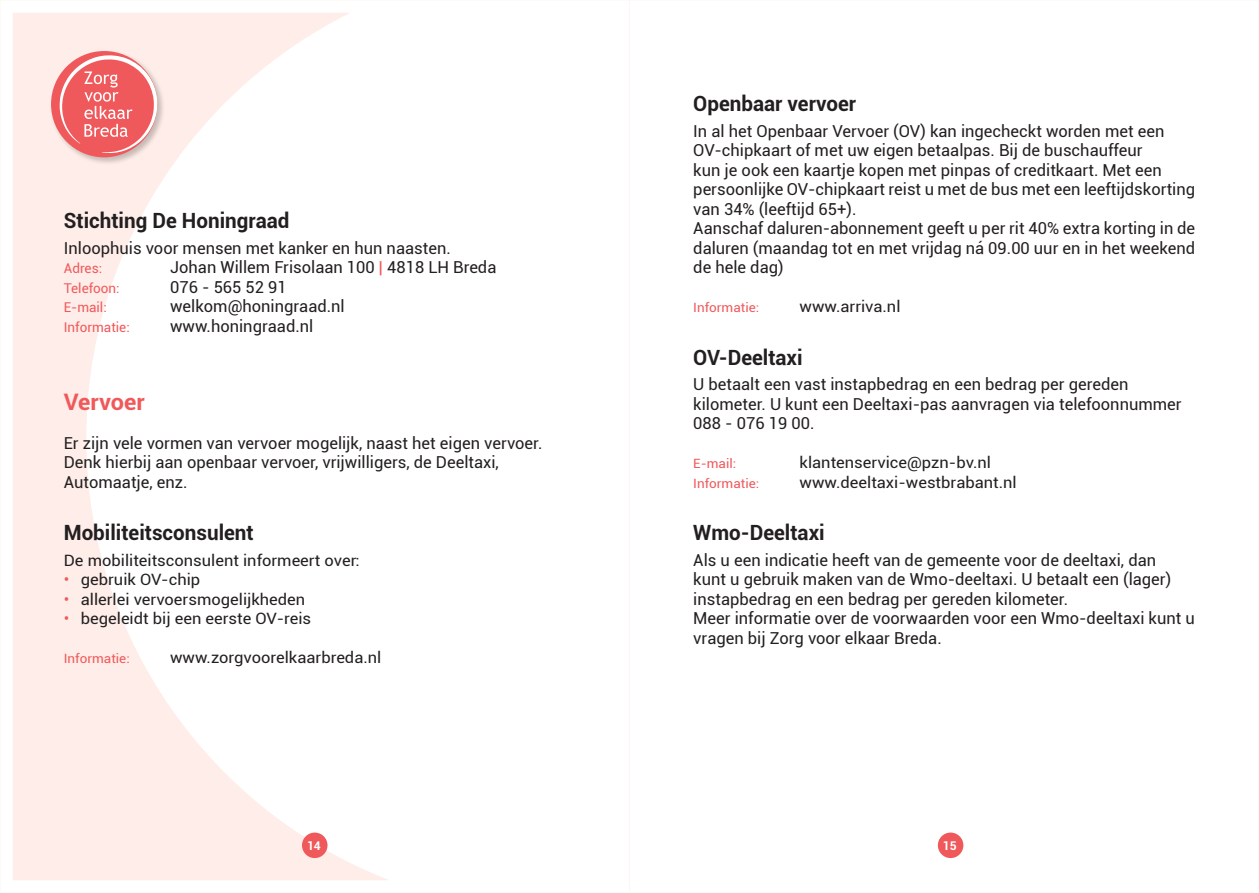
<style>
.page{position:relative;width:1259px;height:893px;background:#fff}
.page>*{position:absolute;margin:0;border:0;box-sizing:border-box;transform-origin:0 0}
.t1{font:700 22.8px "Roboto";color:#f0595b}
.t2{font:700 21px "Roboto";color:#231f20}
.t3{font:16.5px/19.5px "Roboto";color:#231f20}
.t4{font:15.6px "Roboto";color:#231f20;scale:1.05 1}
.t5{font:13.5px "Roboto";color:#f0595b}
.t6{font:12.75px "Roboto";color:#f0595b;scale:1.05 1}
.t7{font:700 12px "Roboto";color:#fff}
.s1{color:#f0595b}
</style>
<div class="page">
<svg style="left:13px;top:13px;width:375px;height:867px"></svg>
<div style="left:938px;top:832px;width:25px;height:26px;background:#f0595b;border-radius:50%"></div>
<div style="left:302px;top:832px;width:25px;height:26px;background:#f0595b;border-radius:50%"></div>
<div style="left:49px;top:49px;width:116px;height:116px;background:#231f20;opacity:.25"></div>
<div style="left:51px;top:51px;width:106px;height:106px;background:#f0595b;border-radius:50%"></div>
<svg style="left:60px;top:55px;width:97px;height:98px"></svg>
<p class="t2" style="left:64px;top:206px;width:227px">Stichting De Honingraad</p>
<p class="t3" style="left:64px;top:237px;width:388px">Inloophuis voor mensen met kanker en hun naasten.</p>
<p class="t5" style="left:64px;top:259px;width:40px">Adres:</p>
<p class="t3" style="left:170px;top:257px;width:328px">Johan Willem Frisolaan 100 <span class="s1">|</span> 4818 LH Breda</p>
<p class="t5" style="left:64px;top:278px;width:57px">Telefoon:</p>
<p class="t3" style="left:170px;top:276px;width:118px">076 - 565 52 91</p>
<p class="t5" style="left:64px;top:298px;width:44px">E-mail:</p>
<p class="t3" style="left:170px;top:296px;width:176px">welkom@honingraad.nl</p>
<p class="t5" style="left:64px;top:317px;width:67px">Informatie:</p>
<p class="t3" style="left:170px;top:315px;width:145px">www.honingraad.nl</p>
<h1 class="t1" style="left:64px;top:385px;width:82px">Vervoer</h1>
<p class="t3" style="left:64px;top:432px;width:480px">Er zijn vele vormen van vervoer mogelijk, naast het eigen vervoer.<br>Denk hierbij aan openbaar vervoer, vrijwilligers, de Deeltaxi,<br>Automaatje, enz.</p>
<p class="t2" style="left:64px;top:518px;width:191px">Mobiliteitsconsulent</p>
<p class="t4" style="left:64px;top:549px;width:283px">De mobiliteitsconsulent informeert over:</p>
<p class="t4" style="left:64px;top:569px;width:131px"><span class="s1">•</span> gebruik OV-chip</p>
<p class="t4" style="left:64px;top:588px;width:231px"><span class="s1">•</span> allerlei vervoersmogelijkheden</p>
<p class="t4" style="left:64px;top:608px;width:237px"><span class="s1">•</span> begeleidt bij een eerste OV-reis</p>
<p class="t6" style="left:64px;top:650px;width:64px">Informatie:</p>
<p class="t4" style="left:170px;top:647px;width:203px">www.zorgvoorelkaarbreda.nl</p>
<p class="t2" style="left:693px;top:89px;width:164px">Openbaar vervoer</p>
<p class="t3" style="left:693px;top:120px;width:503px">In al het Openbaar Vervoer (OV) kan ingecheckt worden met een OV-chipkaart of met uw eigen betaalpas. Bij de buschauffeur<br>kun je ook een kaartje kopen met pinpas of creditkaart. Met een persoonlijke OV-chipkaart reist u met de bus met een leeftijdskorting van 34% (leeftijd 65+).<br>Aanschaf daluren-abonnement geeft u per rit 40% extra korting in de daluren (maandag tot en met vrijdag ná 09.00 uur en in het weekend de hele dag)</p>
<p class="t6" style="left:693px;top:299px;width:64px">Informatie:</p>
<p class="t4" style="left:799px;top:296px;width:98px">www.arriva.nl</p>
<p class="t2" style="left:693px;top:342px;width:111px">OV-Deeltaxi</p>
<p class="t3" style="left:693px;top:374px;width:490px">U betaalt een vast instapbedrag en een bedrag per gereden kilometer. U kunt een Deeltaxi-pas aanvragen via telefoonnummer<br>088 - 076 19 00.</p>
<p class="t6" style="left:693px;top:455px;width:42px">E-mail:</p>
<p class="t4" style="left:799px;top:452px;width:184px">klantenservice@pzn-bv.nl</p>
<p class="t6" style="left:693px;top:474px;width:64px">Informatie:</p>
<p class="t4" style="left:799px;top:471px;width:208px">www.deeltaxi-westbrabant.nl</p>
<p class="t2" style="left:693px;top:518px;width:133px">Wmo-Deeltaxi</p>
<p class="t3" style="left:693px;top:549px;width:503px">Als u een indicatie heeft van de gemeente voor de deeltaxi, dan<br>kunt u gebruik maken van de Wmo-deeltaxi. U betaalt een (lager) instapbedrag en een bedrag per gereden kilometer.<br>Meer informatie over de voorwaarden voor een Wmo-deeltaxi kunt u vragen bij Zorg voor elkaar Breda.</p>
<p class="t7" style="left:307px;top:837px;width:15px">14</p>
<p class="t7" style="left:943px;top:837px;width:15px">15</p>
</div>
